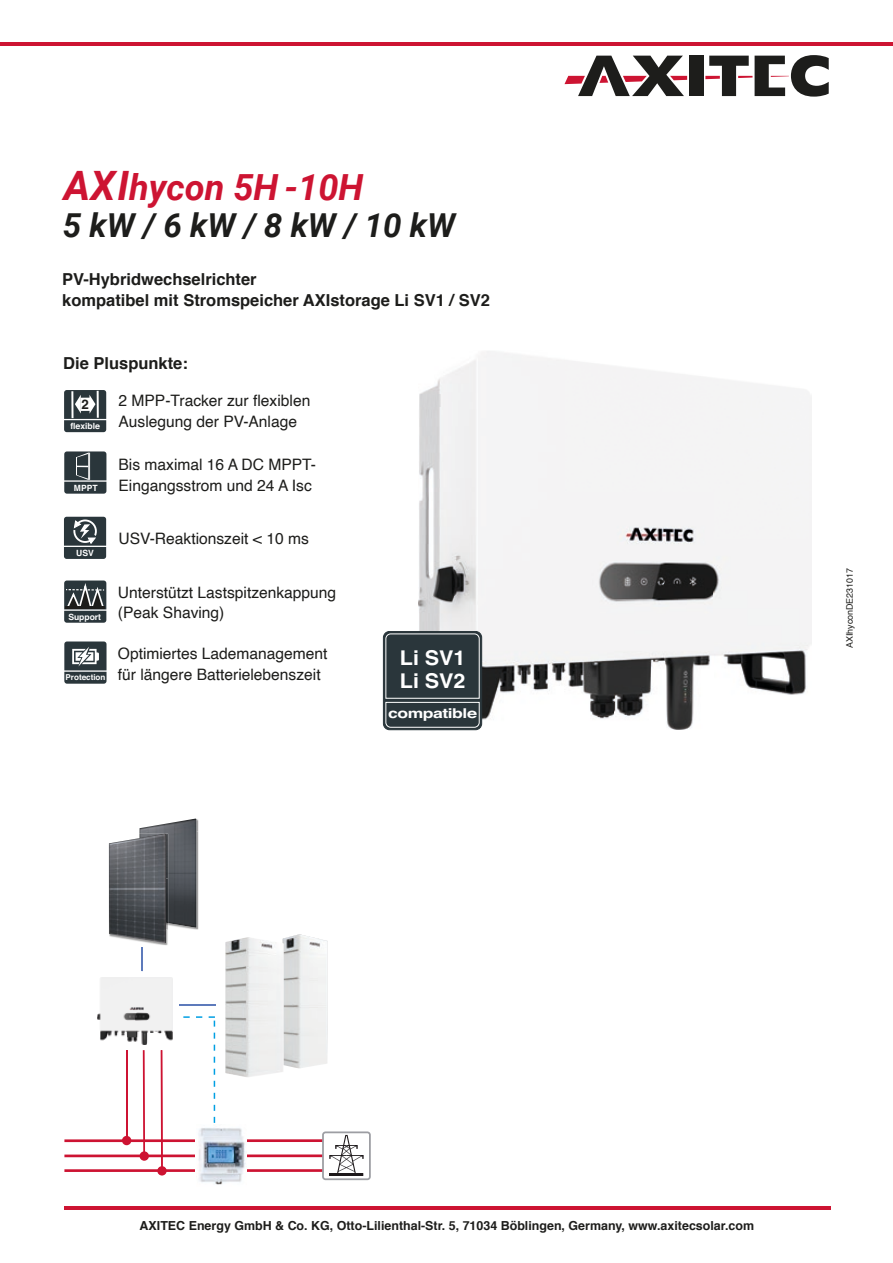
<style>
.page{position:relative;width:893px;height:1263px;background:#fff}
.page>*{position:absolute;margin:0;border:0;box-sizing:border-box;transform-origin:0 0}
.t1{font:italic 700 36px "Roboto";color:#cd1432}
.t2{font:italic 700 33px "Roboto";color:#1d1d1b}
.t3{font:700 20.25px/22.8px "Helvetica";color:#fff;scale:1.06 1}
.t4{font:700 16.5px/21px "Helvetica";color:#1d1d1b}
.t5{font:15.75px/20.2px "Helvetica";color:#1d1d1b}
.t6{font:700 13.5px "Helvetica";letter-spacing:-.025em;color:#fff;scale:1.3 1}
.t7{font:700 13.35px "Helvetica";color:#1d1d1b}
.t8{font:700 12.45px "Helvetica";color:#1d1d1b}
.t9{font:9px "Helvetica";color:#1d1d1b}
.t10{font:700 8.55px "Helvetica";color:#fff}
.t11{font:700 8.1px "Helvetica";color:#fff}
.s1{font-size:40.5px}
</style>
<div class="page">
<hr style="left:64px;top:1207px;width:767px;height:3px;background:#cd1432">
<div style="left:689px;top:56px;width:14px;height:40px;background:#1d1d1b"></div>
<svg style="left:564px;top:56px;width:123px;height:40px"></svg>
<svg style="left:705px;top:55px;width:124px;height:42px"></svg>
<hr style="left:0;top:43px;width:893px;height:3px;background:#cd1432">
<svg style="left:64px;top:390px;width:42px;height:42px;background:#4e585c"></svg>
<div style="left:81px;top:398px;width:9px;height:13px;background:#fff"></div>
<svg style="left:64px;top:451px;width:42px;height:43px;background:#424c51"></svg>
<svg style="left:64px;top:517px;width:42px;height:42px;background:#4a5458"></svg>
<svg style="left:64px;top:580px;width:42px;height:43px;background:#4a5255"></svg>
<svg style="left:64px;top:641px;width:43px;height:43px;background:#586265"></svg>
<img style="left:418px;top:351px;width:393px;height:379px">
<img style="left:418px;top:395px;width:25px;height:12px">
<div style="left:383px;top:631px;width:99px;height:99px;border:1px solid #2a363b;border-radius:6px"></div>
<svg style="left:385px;top:633px;width:95px;height:95px;background:#364246"></svg>
<hr style="left:64px;top:1139px;width:259px;height:3px;background:#cd1332">
<hr style="left:126px;top:1050px;width:2px;height:91px;background:#cd1332">
<svg style="left:122px;top:1136px;width:9px;height:9px"></svg>
<svg style="left:140px;top:1050px;width:9px;height:111px"></svg>
<hr style="left:161px;top:1050px;width:2px;height:122px;background:#cd1332">
<svg style="left:157px;top:1166px;width:10px;height:9px"></svg>
<hr style="left:177px;top:1004px;width:39px;height:1px;background:#5d7abb">
<hr style="left:64px;top:1169px;width:259px;height:3px;background:#cd1332">
<hr style="left:64px;top:1154px;width:259px;height:3px;background:#cd1332">
<svg style="left:322px;top:1131px;width:49px;height:49px"></svg>
<hr style="left:141px;top:947px;width:2px;height:24px;background:#5d7abb">
<img style="left:139px;top:819px;width:59px;height:110px">
<img style="left:140px;top:818px;width:56px;height:110px">
<img style="left:150px;top:929px;width:18px;height:16px">
<img style="left:166px;top:834px;width:2px;height:89px">
<img style="left:109px;top:834px;width:57px;height:109px">
<div style="left:97px;top:977px;width:82px;height:68px;background:#fff"></div>
<img style="left:98px;top:978px;width:75px;height:66px">
<img style="left:284px;top:934px;width:43px;height:134px">
<img style="left:225px;top:937px;width:59px;height:140px">
<div style="left:195px;top:1123px;width:52px;height:65px;background:#fff"></div>
<img style="left:198px;top:1128px;width:48px;height:57px">
<svg style="left:209px;top:1016px;width:6px;height:10px"></svg>
<svg style="left:196px;top:1016px;width:6px;height:2px"></svg>
<svg style="left:183px;top:1016px;width:7px;height:2px"></svg>
<h1 class="t1" style="left:64px;top:162px;width:301px"><span class="s1">AXI</span>hycon 5H -10H</h1>
<h2 class="t2" style="left:63px;top:202px;width:394px">5 kW / 6 kW / 8 kW / 10 kW</h2>
<p class="t4" style="left:62px;top:269px;width:429px">PV-Hybridwechselrichter<br>kompatibel mit Stromspeicher AXIstorage Li SV1 / SV2</p>
<p class="t4" style="left:63px;top:353px;width:126px">Die Pluspunkte:</p>
<p class="t7" style="left:81px;top:393px;width:9px">2</p>
<p class="t10" style="left:70px;top:419px;width:31px">flexible</p>
<p class="t10" style="left:74px;top:481px;width:25px">MPPT</p>
<p class="t5" style="left:119px;top:391px;width:193px">2 MPP-Tracker zur flexiblen<br>Auslegung der PV-Anlage</p>
<p class="t5" style="left:119px;top:455px;width:199px">Bis maximal 16 A DC MPPT-<br>Eingangsstrom und 24 A Isc</p>
<p class="t10" style="left:76px;top:546px;width:19px">USV</p>
<p class="t10" style="left:68px;top:610px;width:34px">Support</p>
<p class="t11" style="left:66px;top:671px;width:41px">Protection</p>
<p class="t5" style="left:119px;top:529px;width:192px">USV-Reaktionszeit &lt; 10 ms</p>
<p class="t5" style="left:118px;top:582px;width:220px">Unterstützt Lastspitzenkappung (Peak Shaving)</p>
<p class="t5" style="left:118px;top:644px;width:211px">Optimiertes Lademanagement für längere Batterielebenszeit</p>
<p class="t3" style="left:400px;top:647px;width:63px">Li SV1<br>Li SV2</p>
<p class="t6" style="left:388px;top:703px;width:70px">compatible</p>
<p class="t9" style="left:843px;top:648px;width:82px;rotate:-90deg">AXIhyconDE231017</p>
<p class="t8" style="left:140px;top:1215px;width:616px">AXITEC Energy GmbH &amp; Co. KG, Otto-Lilienthal-Str. 5, 71034 Böblingen, Germany, www.axitecsolar.com</p>
</div>
